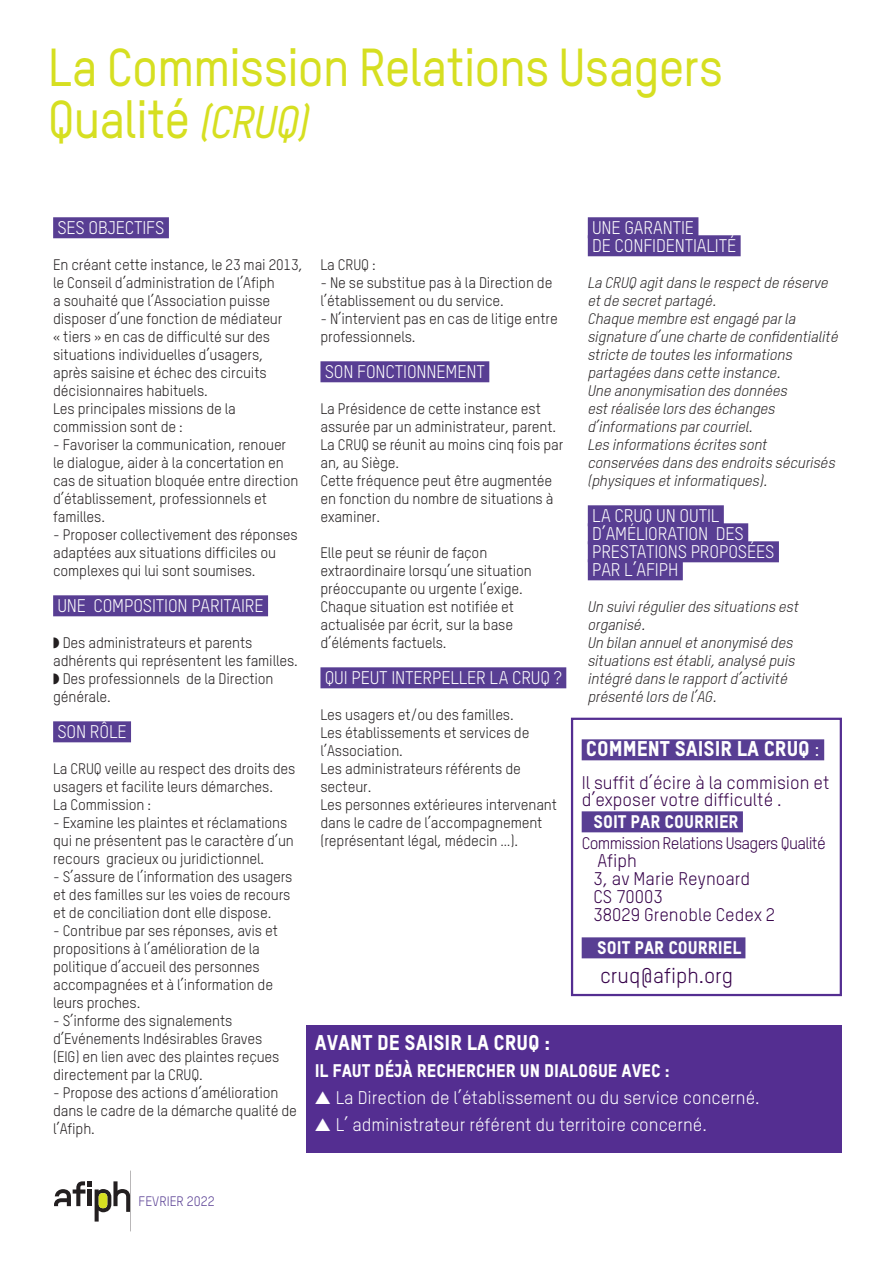
<style>
.page{position:relative;width:893px;height:1263px;background:#fff}
.page>*{position:absolute;margin:0;border:0;box-sizing:border-box;transform-origin:0 0}
.t1{font:500 52.5px/52.5px "TSTARPRO";letter-spacing:-.03em;color:#d6df21;scale:.95 1}
.t2{font:21px "TSTARPRO Headline";color:#fff}
.t3{font:21px "TSTAR";color:#350049}
.t4{font:18px "TSTAR";letter-spacing:-.01em;color:#fff}
.t5{font:18px/16.5px "TSTAR";color:#350049}
.t6{font:18px "TSTARPRO Headline";color:#fff}
.t7{font:16.5px "TSTAR";letter-spacing:-.04em;color:#350049}
.t8{font:15px/18px "TSTAR";letter-spacing:-.01em;color:#231f20}
.t9{font:italic 15px/18px "TSTAR";letter-spacing:-.01em;color:#231f20}
.t10{font:13.5px "TSTAR";color:#583e93}
.s1{font-style:italic;font-size:45px}
.s2{font-family:"TSTAR"}
</style>
<div class="page">
<svg style="left:54px;top:1181px;width:76px;height:41px"></svg>
<div style="left:99px;top:1193px;width:8px;height:15px;background:#d6df21;border-radius:4px"></div>
<div style="left:53px;top:217px;width:116px;height:21px;background:#583e93"></div>
<div style="left:53px;top:595px;width:215px;height:21px;background:#583e93"></div>
<div style="left:53px;top:721px;width:78px;height:21px;background:#583e93"></div>
<div style="left:320px;top:361px;width:169px;height:21px;background:#583e93"></div>
<div style="left:320px;top:667px;width:246px;height:21px;background:#583e93"></div>
<div style="left:588px;top:217px;width:110px;height:21px;background:#583e93"></div>
<div style="left:588px;top:235px;width:153px;height:21px;background:#583e93"></div>
<div style="left:588px;top:505px;width:136px;height:21px;background:#583e93"></div>
<div style="left:588px;top:523px;width:160px;height:21px;background:#583e93"></div>
<div style="left:588px;top:541px;width:191px;height:21px;background:#583e93"></div>
<div style="left:588px;top:559px;width:95px;height:21px;background:#583e93"></div>
<div style="left:306px;top:1025px;width:536px;height:127px;background:#542e91"></div>
<div style="left:582px;top:739px;width:242px;height:21px;background:#583e93"></div>
<div style="left:582px;top:811px;width:161px;height:21px;background:#583e93"></div>
<div style="left:582px;top:937px;width:163px;height:21px;background:#583e93"></div>
<div style="left:571px;top:718px;width:271px;height:278px;border:2px solid #542e91"></div>
<p class="t1" style="left:48px;top:40px;width:713px">La Commission Relations Usagers<br>Qualité <span class="s1">(CRUQ)</span></p>
<p class="t4" style="left:57px;top:217px;width:109px">SES OBJECTIFS</p>
<p class="t8" style="left:53px;top:256px;width:251px">En créant cette instance, le 23 mai 2013, le Conseil d’administration de l’Afiph<br>a souhaité que l’Association puisse disposer d’une fonction de médiateur<br>« tiers » en cas de difficulté sur des situations individuelles d’usagers,<br>après saisine et échec des circuits décisionnaires habituels.</p>
<p class="t8" style="left:53px;top:400px;width:184px">Les principales missions de la commission sont de :</p>
<p class="t8" style="left:53px;top:436px;width:247px">- Favoriser la communication, renouer le dialogue, aider à la concertation en cas de situation bloquée entre direction d’établissement, professionnels et familles.</p>
<p class="t8" style="left:53px;top:526px;width:246px">- Proposer collectivement des réponses adaptées aux situations difficiles ou complexes qui lui sont soumises.</p>
<p class="t4" style="left:57px;top:595px;width:208px">UNE COMPOSITION PARITAIRE</p>
<p class="t8" style="left:53px;top:634px;width:246px;text-indent:10px">Des administrateurs et parents adhérents qui représentent les familles.</p>
<p class="t8" style="left:53px;top:670px;width:222px;text-indent:10px">Des professionnels de la Direction générale.</p>
<p class="t4" style="left:57px;top:721px;width:71px">SON RÔLE</p>
<p class="t8" style="left:53px;top:760px;width:244px">La CRUQ veille au respect des droits des usagers et facilite leurs démarches.</p>
<p class="t8" style="left:53px;top:796px;width:100px">La Commission :</p>
<p class="t8" style="left:53px;top:814px;width:242px">- Examine les plaintes et réclamations qui ne présentent pas le caractère d’un recours gracieux ou juridictionnel.</p>
<p class="t8" style="left:53px;top:868px;width:241px">- S’assure de l’information des usagers et des familles sur les voies de recours et de conciliation dont elle dispose.</p>
<p class="t8" style="left:53px;top:922px;width:226px">- Contribue par ses réponses, avis et propositions à l’amélioration de la politique d’accueil des personnes accompagnées et à l’information de leurs proches.</p>
<p class="t8" style="left:53px;top:1012px;width:228px">- S’informe des signalements d’Evénements Indésirables Graves (EIG) en lien avec des plaintes reçues directement par la CRUQ.</p>
<p class="t8" style="left:53px;top:1084px;width:245px">- Propose des actions d’amélioration dans le cadre de la démarche qualité de l’Afiph.</p>
<p class="t8" style="left:320px;top:256px;width:57px">La CRUQ :</p>
<p class="t8" style="left:320px;top:274px;width:233px">- Ne se substitue pas à la Direction de l’établissement ou du service.</p>
<p class="t8" style="left:320px;top:310px;width:239px">- N’intervient pas en cas de litige entre professionnels.</p>
<p class="t4" style="left:325px;top:361px;width:162px">SON FONCTIONNEMENT</p>
<p class="t8" style="left:320px;top:400px;width:237px">La Présidence de cette instance est assurée par un administrateur, parent.</p>
<p class="t8" style="left:320px;top:436px;width:244px">La CRUQ se réunit au moins cinq fois par an, au Siège.</p>
<p class="t8" style="left:320px;top:472px;width:234px;text-align:justify">Cette fréquence peut être augmentée en fonction du nombre de situations à examiner.</p>
<p class="t8" style="left:320px;top:544px;width:213px">Elle peut se réunir de façon extraordinaire lorsqu’une situation préoccupante ou urgente l’exige.</p>
<p class="t8" style="left:320px;top:598px;width:195px;text-align:justify">Chaque situation est notifiée et actualisée par écrit, sur la base d’éléments factuels.</p>
<p class="t4" style="left:325px;top:667px;width:239px">QUI PEUT INTERPELLER LA CRUQ ?</p>
<p class="t8" style="left:320px;top:706px;width:195px">Les usagers et/ou des familles.</p>
<p class="t8" style="left:320px;top:724px;width:211px">Les établissements et services de l’Association.</p>
<p class="t8" style="left:320px;top:760px;width:202px">Les administrateurs référents de secteur.</p>
<p class="t8" style="left:320px;top:796px;width:238px">Les personnes extérieures intervenant dans le cadre de l’accompagnement (représentant légal, médecin …).</p>
<p class="t4" style="left:592px;top:217px;width:103px">UNE GARANTIE</p>
<p class="t4" style="left:592px;top:235px;width:146px">DE CONFIDENTIALITÉ</p>
<p class="t9" style="left:588px;top:274px;width:242px">La CRUQ agit dans le respect de réserve et de secret partagé.</p>
<p class="t9" style="left:588px;top:310px;width:252px">Chaque membre est engagé par la signature d’une charte de confidentialité stricte de toutes les informations partagées dans cette instance.</p>
<p class="t9" style="left:588px;top:382px;width:201px">Une anonymisation des données est réalisée lors des échanges d’informations par courriel.</p>
<p class="t9" style="left:588px;top:436px;width:249px">Les informations écrites sont conservées dans des endroits sécurisés (physiques et informatiques).</p>
<p class="t4" style="left:592px;top:505px;width:129px">LA CRUQ UN OUTIL</p>
<p class="t4" style="left:592px;top:523px;width:153px">D’AMÉLIORATION DES</p>
<p class="t4" style="left:592px;top:541px;width:184px">PRESTATIONS PROPOSÉES</p>
<p class="t4" style="left:592px;top:559px;width:88px">PAR L’AFIPH</p>
<p class="t9" style="left:588px;top:598px;width:212px">Un suivi régulier des situations est organisé.</p>
<p class="t9" style="left:588px;top:634px;width:209px">Un bilan annuel et anonymisé des situations est établi, analysé puis intégré dans le rapport d’activité présenté lors de l’AG.</p>
<p class="t2" style="left:586px;top:735px;width:235px">COMMENT SAISIR LA CRUQ <span class="s2">:</span></p>
<p class="t5" style="left:582px;top:774px;width:249px">Il suffit d’écire à la commision et d’exposer votre difficulté .</p>
<p class="t6" style="left:593px;top:810px;width:147px">SOIT PAR COURRIER</p>
<p class="t7" style="left:582px;top:833px;width:246px">Commission Relations Usagers Qualité</p>
<p class="t5" style="left:597px;top:852px;width:41px">Afiph</p>
<p class="t5" style="left:594px;top:870px;width:158px">3, av Marie Reynoard</p>
<p class="t5" style="left:594px;top:888px;width:71px">CS 70003</p>
<p class="t5" style="left:594px;top:906px;width:183px">38029 Grenoble Cedex 2</p>
<p class="t6" style="left:597px;top:936px;width:145px">SOIT PAR COURRIEL</p>
<p class="t3" style="left:600px;top:962px;width:134px">cruq@afiph.org</p>
<p class="t2" style="left:315px;top:1029px;width:237px">AVANT DE SAISIR LA CRUQ :</p>
<p class="t6" style="left:315px;top:1059px;width:356px">IL FAUT DÉJÀ RECHERCHER UN DIALOGUE AVEC :</p>
<p class="t4" style="left:315px;top:1086px;width:447px">▲ La Direction de l’établissement ou du service concerné.</p>
<p class="t4" style="left:315px;top:1113px;width:394px">▲ L’ administrateur référent du territoire concerné.</p>
<p class="t10" style="left:139px;top:1193px;width:78px">FEVRIER 2022</p>
</div>
